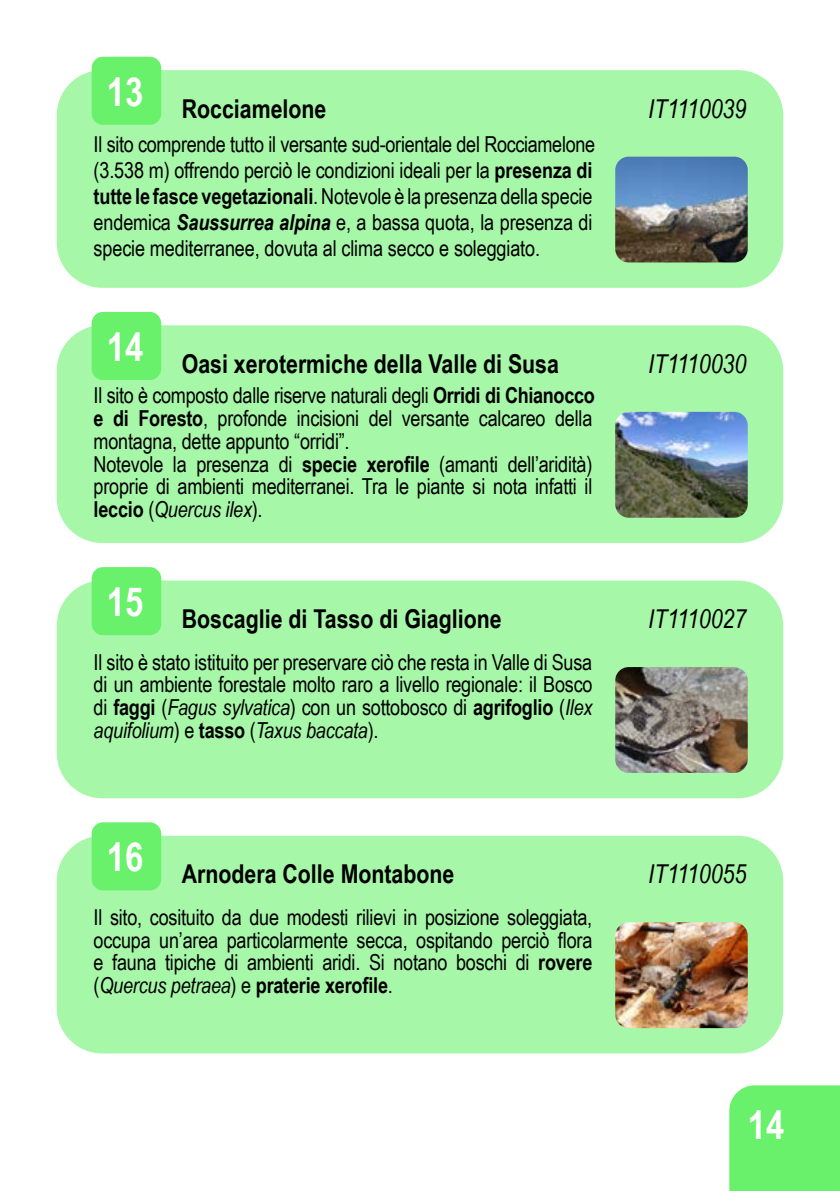
<style>
.page{position:relative;width:840px;height:1191px;background:#fff}
.page>*{position:absolute;margin:0;border:0;box-sizing:border-box;transform-origin:0 0}
.t1{font:700 40px "Arial Narrow";color:#fff}
.t2{font:700 26px "Arial Narrow";color:#000}
.t3{font:italic 26px "Arial Narrow";color:#000}
.t4{font:22px/22.8px "Arial Narrow";letter-spacing:-.01em;color:#000}
.s1{font-weight:700}
.s2{font-weight:700;font-style:italic}
.s3{font-style:italic}
</style>
<div class="page">
<div style="left:729px;top:1085px;width:110px;height:106px;background:#69f16c"></div>
<div style="left:57px;top:70px;width:725px;height:218px;background:#a7f7a9;border-radius:45px"></div>
<div style="left:92px;top:57px;width:69px;height:68px;background:#69f16c;border-radius:11px"></div>
<img style="left:615px;top:157px;width:132px;height:105px">
<div style="left:57px;top:325px;width:725px;height:218px;background:#a7f7a9;border-radius:45px"></div>
<div style="left:92px;top:312px;width:69px;height:68px;background:#69f16c;border-radius:11px"></div>
<img style="left:615px;top:412px;width:132px;height:106px">
<div style="left:57px;top:580px;width:725px;height:218px;background:#a7f7a9;border-radius:45px"></div>
<div style="left:92px;top:567px;width:69px;height:68px;background:#69f16c;border-radius:11px"></div>
<img style="left:615px;top:667px;width:132px;height:106px">
<div style="left:57px;top:835px;width:725px;height:218px;background:#a7f7a9;border-radius:45px"></div>
<div style="left:92px;top:822px;width:69px;height:68px;background:#69f16c;border-radius:11px"></div>
<img style="left:615px;top:922px;width:132px;height:106px">
<h1 class="t1" style="left:107px;top:61px;width:38px">13</h1>
<p class="t2" style="left:182px;top:89px;width:146px">Rocciamelone</p>
<p class="t3" style="left:647px;top:90px;width:100px">IT1110039</p>
<p class="t4" style="left:94px;top:130px;width:502px;line-height:26px">Il sito comprende tutto il versante sud-orientale del Rocciamelone (3.538 m) offrendo perciò le condizioni ideali per la <span class="s1">presenza di tutte le fasce vegetazionali</span>. Notevole è la presenza della specie endemica <span class="s2">Saussurrea alpina</span> e, a bassa quota, la presenza di specie mediterranee, dovuta al clima secco e soleggiato.</p>
<h1 class="t1" style="left:107px;top:316px;width:38px">14</h1>
<p class="t2" style="left:182px;top:344px;width:378px">Oasi xerotermiche della Valle di Susa</p>
<p class="t3" style="left:647px;top:345px;width:100px">IT1110030</p>
<p class="t4" style="left:94px;top:383px;width:502px">Il sito è composto dalle riserve naturali degli <span class="s1">Orridi di Chianocco e di Foresto</span>, profonde incisioni del versante calcareo della montagna, dette appunto “orridi”.<br>Notevole la presenza di <span class="s1">specie xerofile</span> (amanti dell’aridità) proprie di ambienti mediterranei. Tra le piante si nota infatti il <span class="s1">leccio</span> (<span class="s3">Quercus ilex</span>).</p>
<h1 class="t1" style="left:107px;top:572px;width:38px">15</h1>
<p class="t2" style="left:182px;top:599px;width:321px">Boscaglie di Tasso di Giaglione</p>
<p class="t3" style="left:647px;top:601px;width:100px">IT1110027</p>
<p class="t4" style="left:94px;top:649px;width:500px;text-align:justify">Il sito è stato istituito per preservare ciò che resta in Valle di Susa di un ambiente forestale molto raro a livello regionale: il Bosco di <span class="s1">faggi</span> (<span class="s3">Fagus sylvatica</span>) con un sottobosco di <span class="s1">agrifoglio</span> (<span class="s3">Ilex aquifolium</span>) e <span class="s1">tasso</span> (<span class="s3">Taxus baccata</span>).</p>
<h1 class="t1" style="left:107px;top:827px;width:38px">16</h1>
<p class="t2" style="left:182px;top:854px;width:274px">Arnodera Colle Montabone</p>
<p class="t3" style="left:647px;top:856px;width:100px">IT1110055</p>
<p class="t4" style="left:94px;top:905px;width:500px;text-align:justify">Il sito, cosituito da due modesti rilievi in posizione soleggiata, occupa un’area particolarmente secca, ospitando perciò flora e fauna tipiche di ambienti aridi. Si notano boschi di <span class="s1">rovere </span>(<span class="s3">Quercus petraea</span>) e <span class="s1">praterie xerofile</span>.</p>
<h1 class="t1" style="left:747px;top:1095px;width:38px">14</h1>
</div>
